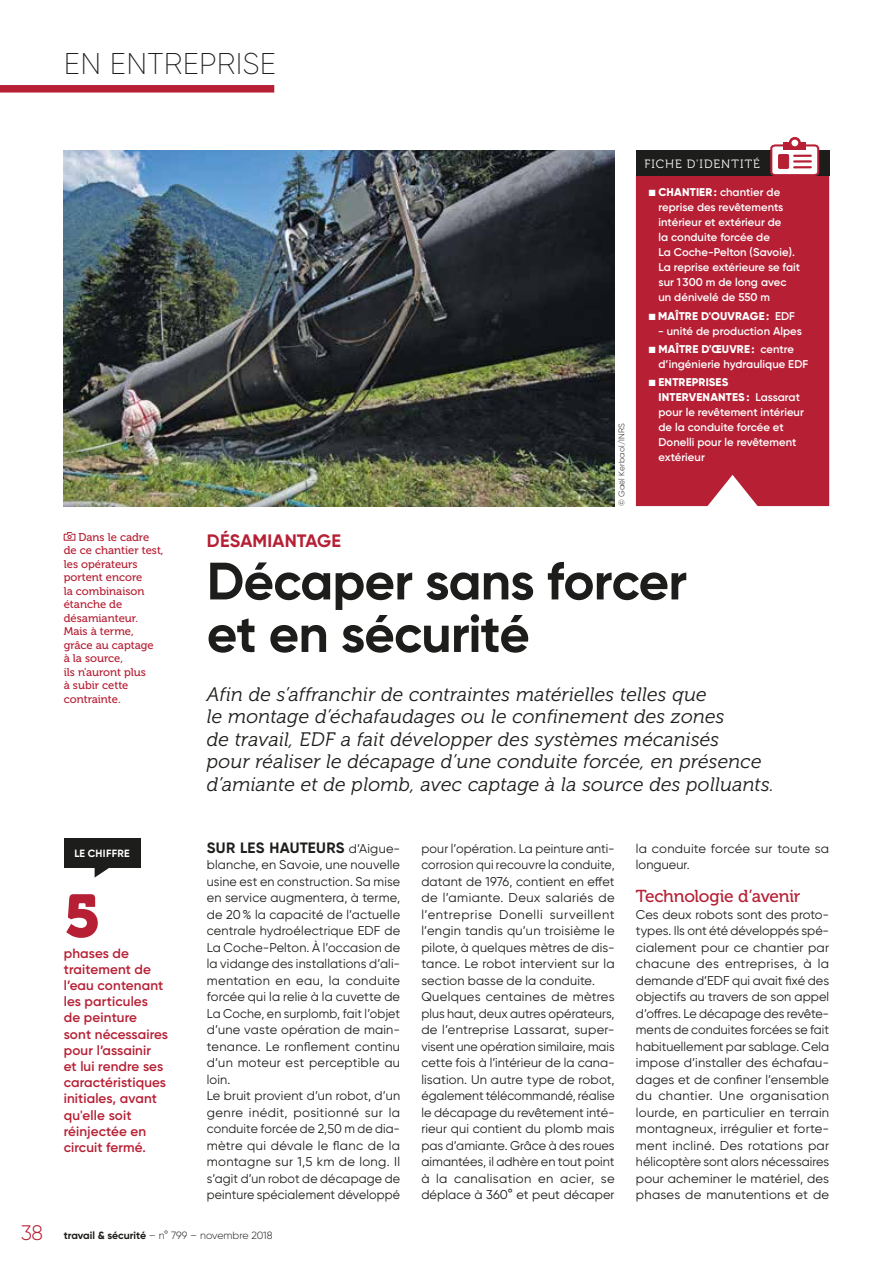
<style>
.page{position:relative;width:893px;height:1263px;background:#fff}
.page>*{position:absolute;margin:0;border:0;box-sizing:border-box;transform-origin:0 0}
.t1{font:60px "Museo 900";color:#b61f34}
.t2{font:700 52.5px/52.5px "Gilroy";letter-spacing:-.015em;color:#1d1d1b}
.t3{font:200 30px "Gilroy";letter-spacing:.01em;color:#1d1d1b}
.t4{font:italic 19.5px/22.5px "Museo 300";letter-spacing:.015em;color:#1d1d1b}
.t5{font:700 18px "Gilroy";letter-spacing:.01em;color:#b61f34}
.t6{font:17.25px "Museo 500";letter-spacing:-.015em;color:#b61f34}
.t7{font:700 15px "Gilroy";letter-spacing:.015em;color:#1d1d1b}
.t8{font:600 13.5px/16.2px "Gilroy";letter-spacing:.01em;color:#b61f34}
.t9{font:12.75px/16.5px "Gilroy";letter-spacing:.01em;color:#1d1d1b}
.t10{font:12px "Museo 300";letter-spacing:.09em;color:#fff}
.t11{font:600 11.25px/15px "Gilroy";letter-spacing:.005em;color:#fff}
.t12{font:11.25px/13.5px "Museo 500";color:#b61f34}
.t13{font:800 11.25px "Gilroy";letter-spacing:.015em;color:#fff}
.t14{font:300 10.5px "Gilroy";color:#1d1d1b}
.t15{font:700 10.5px "Gilroy";letter-spacing:.025em;color:#fff}
.t16{font:300 8.25px "Gilroy";letter-spacing:.025em;color:#1d1d1b}
.s1{font-weight:800}
.s2{font-weight:600}
.s3{font-weight:400;font-size:12.75px}
.s4{font-size:21px;color:#b61f34}
.s5{font-weight:700}
</style>
<div class="page">
<div style="left:0;top:85px;width:274px;height:8px;background:#b61f34"></div>
<div style="left:636px;top:176px;width:193px;height:330px;background:#b61f34"></div>
<img style="left:64px;top:151px;width:551px;height:355px">
<div style="left:636px;top:151px;width:193px;height:25px;background:#1d1d1b"></div>
<svg style="left:769px;top:144px;width:51px;height:33px;background:#daa1a9"></svg>
<div style="left:783px;top:143px;width:23px;height:7px;background:#b61f34"></div>
<div style="left:790px;top:138px;width:9px;height:10px;background:#fff;border-radius:50%"></div>
<div style="left:789px;top:137px;width:12px;height:12px;border:3px solid #b61f34;border-radius:50%"></div>
<div style="left:64px;top:838px;width:76px;height:30px;background:#1d1d1b"></div>
<svg style="left:95px;top:868px;width:14px;height:9px"></svg>
<svg style="left:63px;top:532px;width:13px;height:9px"></svg>
<h3 class="t3" style="left:64px;top:45px;width:213px">EN ENTREPRISE</h3>
<p class="t16" style="left:616px;top:506px;width:85px;rotate:-90deg">© Gaël Kerbaol/INRS</p>
<p class="t10" style="left:644px;top:157px;width:117px">FICHE D'IDENTITÉ</p>
<p class="t11" style="left:658px;top:185px;width:143px;text-indent:-10px">■ <span class="s1">CHANTIER:</span> chantier de reprise des revêtements intérieur et extérieur de<br>la conduite forcée de<br>La Coche-Pelton (Savoie).<br>La reprise extérieure se fait sur 1 300 m de long avec un dénivelé de 550 m</p>
<p class="t13" style="left:649px;top:309px;width:148px">■ MAÎTRE D'OUVRAGE : <span class="s2">EDF</span></p>
<p class="t11" style="left:658px;top:323px;width:145px">- unité de production Alpes</p>
<p class="t11" style="left:658px;top:341px;width:151px;text-indent:-10px">■ <span class="s1">MAÎTRE D'ŒUVRE :</span> centre d’ingénierie hydraulique EDF</p>
<p class="t11" style="left:658px;top:374px;width:147px;text-indent:-10px">■ <span class="s1">ENTREPRISES<br>INTERVENANTES:</span> Lassarat pour le revêtement intérieur de la conduite forcée et<br>Donelli pour le revêtement extérieur</p>
<p class="t12" style="left:64px;top:530px;width:101px;text-indent:15px">Dans le cadre de ce chantier test, les opérateurs portent encore<br>la combinaison étanche de désamianteur.<br>Mais à terme, grâce au captage<br>à la source,<br>ils n'auront plus<br>à subir cette contrainte.</p>
<p class="t15" style="left:74px;top:847px;width:57px">LE CHIFFRE</p>
<h1 class="t1" style="left:64px;top:882px;width:38px">5</h1>
<p class="t8" style="left:64px;top:945px;width:106px">phases de traitement de l’eau contenant les particules<br>de peinture<br>sont nécessaires pour l’assainir<br>et lui rendre ses caractéristiques initiales, avant qu'elle soit réinjectée en circuit fermé.</p>
<h3 class="t5" style="left:207px;top:529px;width:136px">DÉSAMIANTAGE</h3>
<h2 class="t2" style="left:207px;top:554px;width:482px">Décaper sans forcer et en sécurité</h2>
<p class="t4" style="left:207px;top:683px;width:569px">Afin de s’affranchir de contraintes matérielles telles que<br>le montage d’échafaudages ou le confinement des zones<br>de travail, EDF a fait développer des systèmes mécanisés<br>pour réaliser le décapage d’une conduite forcée, en présence d’amiante et de plomb, avec captage à la source des polluants.</p>
<p class="t7" style="left:207px;top:838px;width:195px">SUR LES HAUTEURS <span class="s3">d’Aigue-</span></p>
<p class="t9" style="left:207px;top:856px;width:195px">blanche, en Savoie, une nouvelle usine est en construction. Sa mise en service augmentera, à terme, de 20% la capacité de l’actuelle centrale hydroélectrique EDF de<br>La Coche-Pelton. À l’occasion de la vidange des installations d’ali&shy;mentation en eau, la conduite forcée qui la relie à la cuvette de<br>La Coche, en surplomb, fait l’objet d’une vaste opération de main&shy;tenance. Le ronflement continu d’un moteur est perceptible au loin.<br>Le bruit provient d’un robot, d’un genre inédit, positionné sur la conduite forcée de 2,50 m de dia&shy;mètre qui dévale le flanc de la montagne sur 1,5 km de long. Il s’agit d’un robot de décapage de peinture spécialement développé</p>
<p class="t9" style="left:421px;top:840px;width:195px">pour l’opération. La peinture anti&shy;corrosion qui recouvre la conduite, datant de 1976, contient en effet de l’amiante. Deux salariés de l’entreprise Donelli surveillent l’engin tandis qu’un troisième le pilote, à quelques mètres de dis&shy;tance. Le robot intervient sur la section basse de la conduite.<br>Quelques centaines de mètres plus haut, deux autres opérateurs, de l’entreprise Lassarat, super&shy;visent une opération similaire, mais cette fois à l’intérieur de la cana&shy;lisation. Un autre type de robot, également télécommandé, réalise le décapage du revêtement inté&shy;rieur qui contient du plomb mais pas d’amiante. Grâce à des roues aimantées, il adhère en tout point à la canalisation en acier, se déplace à 360° et peut décaper</p>
<p class="t9" style="left:636px;top:840px;width:195px">la conduite forcée sur toute sa longueur.</p>
<h3 class="t6" style="left:636px;top:887px;width:166px">Technologie d’avenir</h3>
<p class="t9" style="left:636px;top:906px;width:195px;text-align:justify">Ces deux robots sont des proto&shy;types. Ils ont été développés spé&shy;cialement pour ce chantier par chacune des entreprises, à la demande d’EDF qui avait fixé des objectifs au travers de son appel d’offres. Le décapage des revête&shy;ments de conduites forcées se fait habituellement par sablage. Cela impose d’installer des échafau&shy;dages et de confiner l’ensemble du chantier. Une organisation lourde, en particulier en terrain montagneux, irrégulier et forte&shy;ment incliné. Des rotations par hélicoptère sont alors nécessaires pour acheminer le matériel, des phases de manutentions et de</p>
<p class="t14" style="left:21px;top:1229px;width:253px"><span class="s4">38</span> <span class="s5">travail &amp; sécurité</span> – n° 799 – novembre 2018</p>
</div>
